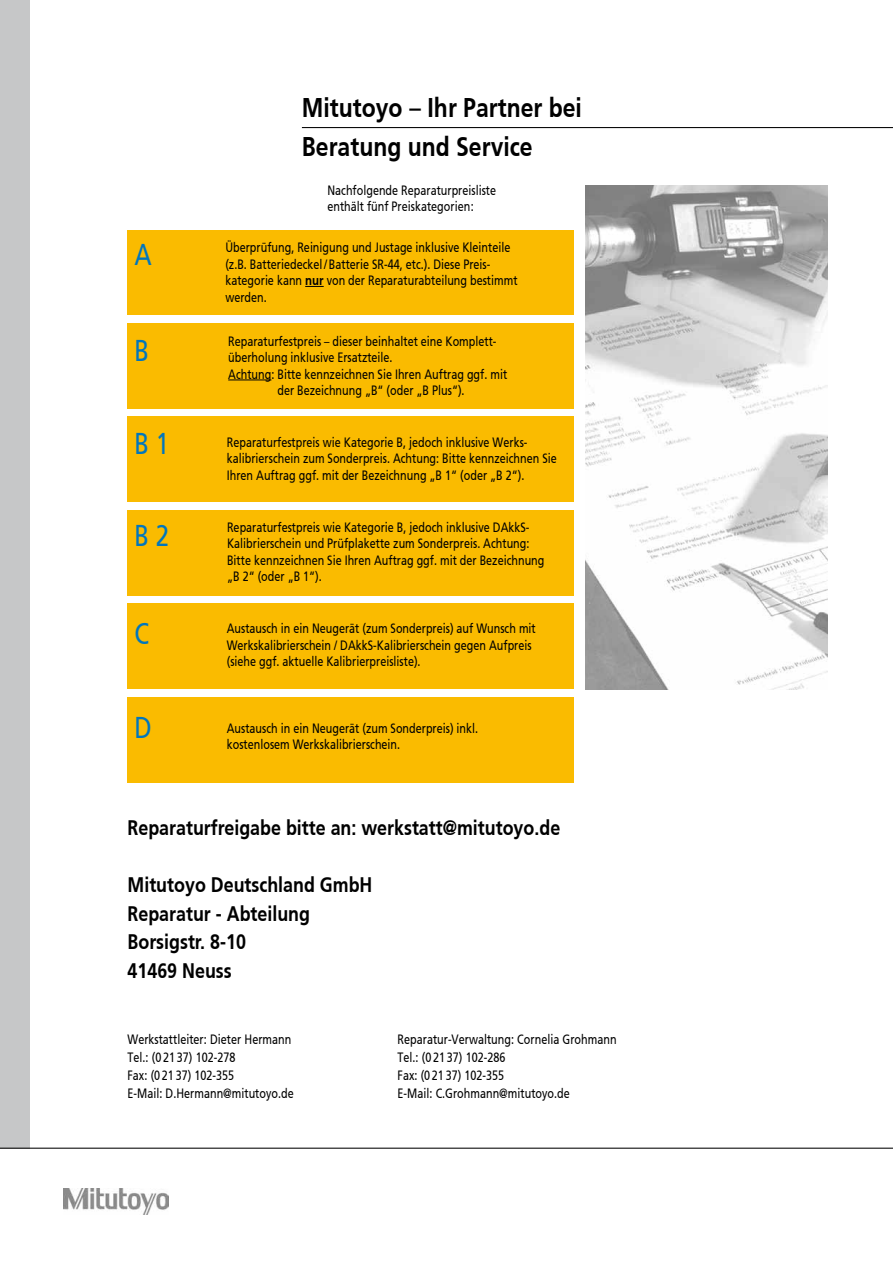
<style>
.page{position:relative;width:893px;height:1263px;background:#fff}
.page>*{position:absolute;margin:0;border:0;box-sizing:border-box;transform-origin:0 0}
.t1{font:30px "Mitutoyo Frutiger";color:#0076bd}
.t2{font:700 27px/39px "Mitutoyo Frutiger";color:#000}
.t3{font:700 21px/28.5px "Mitutoyo Frutiger";color:#000}
.t4{font:13.5px/16.5px "Mitutoyo Frutiger";color:#000}
.s1{font-weight:700}
</style>
<div class="page">
<div style="left:0;top:0;width:30px;height:1148px;background:#c6c7c8"></div>
<hr style="left:0;top:1148px;width:893px;height:1px;background:#000">
<img style="left:64px;top:1188px;width:105px;height:27px">
<div style="left:128px;top:604px;width:446px;height:85px;background:#fabb00"></div>
<div style="left:128px;top:417px;width:446px;height:85px;background:#fabb00"></div>
<div style="left:128px;top:323px;width:446px;height:85px;background:#fabb00"></div>
<div style="left:128px;top:230px;width:446px;height:84px;background:#fabb00"></div>
<img style="left:585px;top:186px;width:243px;height:504px">
<svg style="left:305px;top:286px;width:19px;height:1px"></svg>
<hr style="left:228px;top:380px;width:43px;height:1px;background:#000">
<div style="left:128px;top:510px;width:446px;height:85px;background:#fabb00"></div>
<hr style="left:302px;top:127px;width:591px;height:1px;background:#000">
<div style="left:128px;top:697px;width:446px;height:85px;background:#fabb00"></div>
<h2 class="t2" style="left:302px;top:88px;width:282px">Mitutoyo – Ihr Partner bei<br>Beratung und Service</h2>
<p class="t4" style="left:327px;top:182px;width:170px">Nachfolgende Reparaturpreisliste enthält fünf Preiskategorien:</p>
<h1 class="t1" style="left:134px;top:236px;width:19px">A</h1>
<h1 class="t1" style="left:134px;top:333px;width:16px">B</h1>
<p class="t4" style="left:225px;top:239px;width:294px">Überprüfung, Reinigung und Justage inklusive Kleinteile (z.B. Batteriedeckel / Batterie SR-44, etc.). Diese Preis&shy;kategorie kann <span class="s1">nur</span> von der Reparaturabteilung bestimmt werden.</p>
<p class="t4" style="left:228px;top:333px;width:270px">Reparaturfestpreis – dieser beinhaltet eine Komplett-</p>
<p class="t4" style="left:228px;top:349px;width:166px">überholung inklusive Ersatzteile.</p>
<p class="t4" style="left:228px;top:366px;width:281px">Achtung: Bitte kennzeichnen Sie Ihren Auftrag ggf. mit</p>
<p class="t4" style="left:277px;top:382px;width:189px">der Bezeichnung „B“ (oder „B Plus“).</p>
<h1 class="t1" style="left:134px;top:425px;width:36px">B 1</h1>
<p class="t4" style="left:227px;top:434px;width:332px">Reparaturfestpreis wie Kategorie B, jedoch inklusive Werks&shy;kalibrierschein zum Sonderpreis. Achtung: Bitte kennzeichnen Sie<br>Ihren Auftrag ggf. mit der Bezeichnung „B 1“ (oder „B 2“).</p>
<h1 class="t1" style="left:134px;top:518px;width:36px">B 2</h1>
<p class="t4" style="left:227px;top:519px;width:319px">Reparaturfestpreis wie Kategorie B, jedoch inklusive DAkkS-Kalibrierschein und Prüfplakette zum Sonderpreis. Achtung:<br>Bitte kennzeichnen Sie Ihren Auftrag ggf. mit der Bezeichnung „B 2“ (oder „B 1“).</p>
<h1 class="t1" style="left:134px;top:616px;width:16px">C</h1>
<p class="t4" style="left:227px;top:620px;width:311px">Austausch in ein Neugerät (zum Sonderpreis) auf Wunsch mit<br>Werkskalibrierschein / DAkkS-Kalibrierschein gegen Aufpreis (siehe ggf. aktuelle Kalibrierpreisliste).</p>
<h1 class="t1" style="left:134px;top:709px;width:19px">D</h1>
<p class="t4" style="left:227px;top:720px;width:253px">Austausch in ein Neugerät (zum Sonderpreis) inkl. kostenlosem Werkskalibrierschein.</p>
<h3 class="t3" style="left:128px;top:814px;width:434px">Reparaturfreigabe bitte an: werkstatt@mitutoyo.de</h3>
<h3 class="t3" style="left:128px;top:871px;width:246px">Mitutoyo Deutschland GmbH<br>Reparatur - Abteilung<br>Borsigstr. 8-10<br>41469 Neuss</h3>
<p class="t4" style="left:128px;top:1031px;width:165px">Werkstattleiter: Dieter Hermann</p>
<p class="t4" style="left:398px;top:1031px;width:221px">Reparatur-Verwaltung: Cornelia Grohmann</p>
<p class="t4" style="left:128px;top:1049px;width:109px">Tel.: (0 21 37) 102-278</p>
<p class="t4" style="left:398px;top:1049px;width:109px">Tel.: (0 21 37) 102-286</p>
<p class="t4" style="left:128px;top:1067px;width:108px">Fax: (0 21 37) 102-355</p>
<p class="t4" style="left:398px;top:1067px;width:108px">Fax: (0 21 37) 102-355</p>
<p class="t4" style="left:128px;top:1085px;width:168px">E-Mail: D.Hermann@mitutoyo.de</p>
<p class="t4" style="left:398px;top:1085px;width:174px">E-Mail: C.Grohmann@mitutoyo.de</p>
</div>
